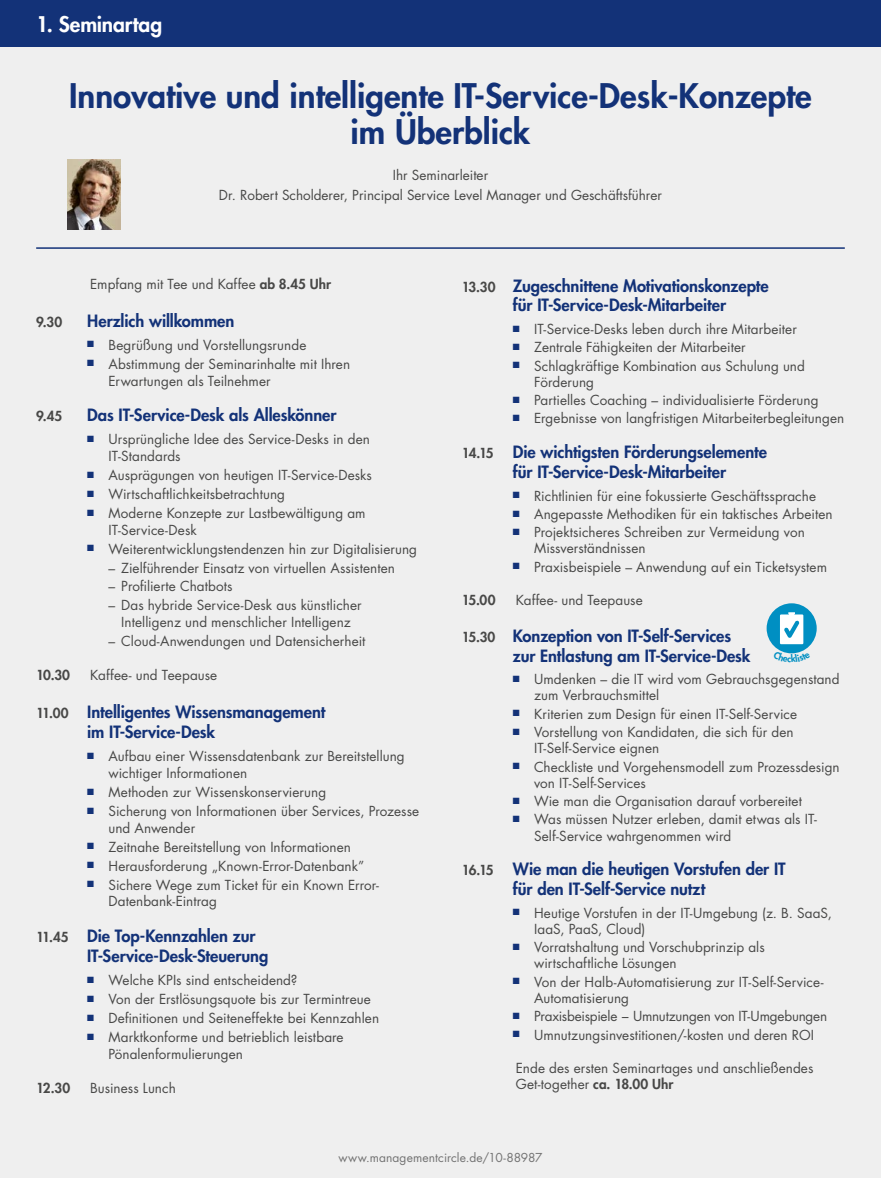
<style>
.page{position:relative;width:881px;height:1178px;background:#fff}
.page>*{position:absolute;margin:0;border:0;box-sizing:border-box;transform-origin:0 0}
.t1{font:800 33px/36px "Futura Std";color:#133278;text-align:center}
.t2{font:800 21px "Futura Std";letter-spacing:-.005em;color:#fff}
.t3{font:800 16.5px/19.8px "Futura Std";letter-spacing:-.005em;color:#133278}
.t4{font:13.5px/16.2px "Futura Std";letter-spacing:.005em;color:#484847}
.t5{font:13.5px "Futura Std";letter-spacing:-.015em;color:#484847}
.t6{font:800 13.5px "Futura Std";letter-spacing:-.005em;color:#484847}
.t7{font:12px "Futura Std";letter-spacing:.01em;color:#737373}
.s1{font-weight:800}
.s2{font-size:13.5px;color:#484847}
</style>
<div class="page">
<div style="left:0;top:0;width:880px;height:1178px;background:#efefef"></div>
<div style="left:0;top:0;width:880px;height:47px;background:#133278"></div>
<hr style="left:36px;top:247px;width:808px;height:2px;background:#133278">
<img style="left:67px;top:159px;width:53px;height:71px">
<div style="left:766px;top:603px;width:50px;height:50px;background:#008fc2;border-radius:50%"></div>
<svg style="left:780px;top:612px;width:23px;height:32px"></svg>
<svg style="left:779px;top:650px;width:25px;height:4px"></svg>
<h2 class="t2" style="left:36px;top:11px;width:127px">1. Seminartag</h2>
<h1 class="t1" style="left:69px;top:78px;width:743px">Innovative und intelligente IT-Service-Desk-Konzepte im Überblick</h1>
<p class="t4" style="left:219px;top:165px;width:444px;line-height:20.4px;text-align:center">Ihr Seminarleiter<br>Dr. Robert Scholderer, Principal Service Level Manager und Geschäftsführer</p>
<p class="t4" style="left:90px;top:276px;width:242px">Empfang mit Tee und Kaffee <span class="s1">ab 8.45 Uhr</span></p>
<p class="t6" style="left:36px;top:313px;width:27px">9.30</p>
<p class="t3" style="left:87px;top:310px;width:149px">Herzlich willkommen</p>
<p class="t4" style="left:87px;top:337px;width:220px"><sup>■</sup> Begrüßung und Vorstellungsrunde</p>
<p class="t4" style="left:108px;top:355px;width:243px;line-height:16.8px;text-indent:-21px"><sup>■</sup> Abstimmung der Seminarinhalte mit Ihren<br>Erwartungen als Teilnehmer</p>
<p class="t6" style="left:36px;top:407px;width:28px">9.45</p>
<p class="t3" style="left:87px;top:405px;width:251px">Das IT-Service-Desk als Alleskönner</p>
<p class="t4" style="left:108px;top:431px;width:263px;line-height:16.8px;text-indent:-21px"><sup>■</sup> Ursprüngliche Idee des Service-Desks in den<br>IT-Standards</p>
<p class="t4" style="left:87px;top:467px;width:286px"><sup>■</sup> Ausprägungen von heutigen IT-Service-Desks</p>
<p class="t4" style="left:87px;top:486px;width:199px"><sup>■</sup> Wirtschaftlichkeitsbetrachtung</p>
<p class="t4" style="left:108px;top:504px;width:258px;line-height:16.8px;text-indent:-21px"><sup>■</sup> Moderne Konzepte zur Lastbewältigung am<br>IT-Service-Desk</p>
<p class="t4" style="left:87px;top:541px;width:331px"><sup>■</sup> Weiterentwicklungstendenzen hin zur Digitalisierung</p>
<p class="t4" style="left:108px;top:560px;width:288px">– Zielführender Einsatz von virtuellen Assistenten</p>
<p class="t4" style="left:108px;top:578px;width:125px">– Profilierte Chatbots</p>
<p class="t4" style="left:108px;top:597px;width:254px;line-height:16.8px;text-align:center">– Das hybride Service-Desk aus künstlicher<br>Intelligenz und menschlicher Intelligenz</p>
<p class="t4" style="left:108px;top:633px;width:258px">– Cloud-Anwendungen und Datensicherheit</p>
<p class="t6" style="left:36px;top:666px;width:35px">10.30</p>
<p class="t4" style="left:90px;top:667px;width:128px">Kaffee- und Teepause</p>
<p class="t3" style="left:87px;top:701px;width:239px;line-height:20.4px;text-indent:-51px"><span class="s2">11.00</span> Intelligentes Wissensmanagement im IT-Service-Desk</p>
<p class="t4" style="left:108px;top:748px;width:297px;line-height:16.8px;text-indent:-21px"><sup>■</sup> Aufbau einer Wissensdatenbank zur Bereitstellung wichtiger Informationen</p>
<p class="t4" style="left:87px;top:784px;width:240px"><sup>■</sup> Methoden zur Wissenskonservierung</p>
<p class="t4" style="left:108px;top:803px;width:312px;line-height:16.8px;text-indent:-21px"><sup>■</sup> Sicherung von Informationen über Services, Prozesse und Anwender</p>
<p class="t4" style="left:87px;top:839px;width:265px"><sup>■</sup> Zeitnahe Bereitstellung von Informationen</p>
<p class="t4" style="left:87px;top:858px;width:278px"><sup>■</sup> Herausforderung „Known-Error-Datenbank”</p>
<p class="t4" style="left:108px;top:876px;width:272px;line-height:16.8px;text-indent:-21px"><sup>■</sup> Sichere Wege zum Ticket für ein Known Error-<br>Datenbank-Eintrag</p>
<p class="t3" style="left:87px;top:925px;width:183px;line-height:20.4px;text-indent:-51px"><span class="s2">11.45</span> Die Top-Kennzahlen zur<br>IT-Service-Desk-Steuerung</p>
<p class="t4" style="left:87px;top:972px;width:212px"><sup>■</sup> Welche KPIs sind entscheidend?</p>
<p class="t4" style="left:87px;top:991px;width:285px"><sup>■</sup> Von der Erstlösungsquote bis zur Termintreue</p>
<p class="t4" style="left:87px;top:1010px;width:293px"><sup>■</sup> Definitionen und Seiteneffekte bei Kennzahlen</p>
<p class="t4" style="left:108px;top:1029px;width:236px;line-height:16.8px;text-indent:-21px"><sup>■</sup> Marktkonforme und betrieblich leistbare<br>Pönalenformulierungen</p>
<p class="t6" style="left:36px;top:1079px;width:35px">12.30</p>
<p class="t4" style="left:90px;top:1080px;width:87px">Business Lunch</p>
<p class="t3" style="left:461px;top:276px;width:308px;text-align:center"><span class="s2">13.30</span> Zugeschnittene Motivationskonzepte für IT-Service-Desk-Mitarbeiter</p>
<p class="t4" style="left:512px;top:321px;width:285px"><sup>■</sup> IT-Service-Desks leben durch ihre Mitarbeiter</p>
<p class="t4" style="left:512px;top:339px;width:234px"><sup>■</sup> Zentrale Fähigkeiten der Mitarbeiter</p>
<p class="t4" style="left:534px;top:358px;width:272px;text-indent:-21px"><sup>■</sup> Schlagkräftige Kombination aus Schulung und<br>Förderung</p>
<p class="t4" style="left:512px;top:392px;width:307px"><sup>■</sup> Partielles Coaching – individualisierte Förderung</p>
<p class="t4" style="left:512px;top:410px;width:333px"><sup>■</sup> Ergebnisse von langfristigen Mitarbeiterbegleitungen</p>
<p class="t3" style="left:512px;top:442px;width:256px;text-indent:-51px"><span class="s2">14.15</span> Die wichtigsten Förderungselemente für IT-Service-Desk-Mitarbeiter</p>
<p class="t4" style="left:512px;top:488px;width:304px"><sup>■</sup> Richtlinien für eine fokussierte Geschäftssprache</p>
<p class="t4" style="left:512px;top:506px;width:321px"><sup>■</sup> Angepasste Methodiken für ein taktisches Arbeiten</p>
<p class="t4" style="left:534px;top:524px;width:272px;text-indent:-21px"><sup>■</sup> Projektsicheres Schreiben zur Vermeidung von<br>Missverständnissen</p>
<p class="t4" style="left:512px;top:559px;width:315px"><sup>■</sup> Praxisbeispiele – Anwendung auf ein Ticketsystem</p>
<p class="t6" style="left:461px;top:591px;width:35px">15.00</p>
<p class="t4" style="left:515px;top:592px;width:128px">Kaffee- und Teepause</p>
<p class="t3" style="left:512px;top:626px;width:239px;text-indent:-51px"><span class="s2">15.30</span> Konzeption von IT-Self-Services zur Entlastung am IT-Service-Desk</p>
<p class="t4" style="left:534px;top:671px;width:307px;text-indent:-21px"><sup>■</sup> Umdenken – die IT wird vom Gebrauchsgegenstand zum Verbrauchsmittel</p>
<p class="t4" style="left:512px;top:706px;width:285px"><sup>■</sup> Kriterien zum Design für einen IT-Self-Service</p>
<p class="t4" style="left:534px;top:724px;width:261px;text-indent:-21px"><sup>■</sup> Vorstellung von Kandidaten, die sich für den<br>IT-Self-Service eignen</p>
<p class="t4" style="left:534px;top:758px;width:307px;text-indent:-21px"><sup>■</sup> Checkliste und Vorgehensmodell zum Prozessdesign von IT-Self-Services</p>
<p class="t4" style="left:512px;top:793px;width:290px"><sup>■</sup> Wie man die Organisation darauf vorbereitet</p>
<p class="t4" style="left:534px;top:811px;width:284px;text-indent:-21px"><sup>■</sup> Was müssen Nutzer erleben, damit etwas als IT-<br>Self-Service wahrgenommen wird</p>
<p class="t3" style="left:512px;top:859px;width:274px;text-indent:-51px"><span class="s2">16.15</span> Wie man die heutigen Vorstufen der IT für den IT-Self-Service nutzt</p>
<p class="t4" style="left:534px;top:905px;width:299px;text-indent:-21px"><sup>■</sup> Heutige Vorstufen in der IT-Umgebung (z. B. SaaS,<br>IaaS, PaaS, Cloud)</p>
<p class="t4" style="left:534px;top:939px;width:232px;text-indent:-21px"><sup>■</sup> Vorratshaltung und Vorschubprinzip als wirtschaftliche Lösungen</p>
<p class="t4" style="left:534px;top:974px;width:291px;text-indent:-21px"><sup>■</sup> Von der Halb-Automatisierung zur IT-Self-Service-<br>Automatisierung</p>
<p class="t5" style="left:512px;top:1008px;width:316px"><sup>■</sup> Praxisbeispiele − Umnutzungen von IT-Umgebungen</p>
<p class="t4" style="left:512px;top:1027px;width:303px"><sup>■</sup> Umnutzungsinvestitionen/-kosten und deren ROI</p>
<p class="t4" style="left:515px;top:1060px;width:299px">Ende des ersten Seminartages und anschließendes<br>Get-together <span class="s1">ca. 18.00 Uhr</span></p>
<p class="t7" style="left:338px;top:1149px;width:205px">www.managementcircle.de/10-88987</p>
</div>
